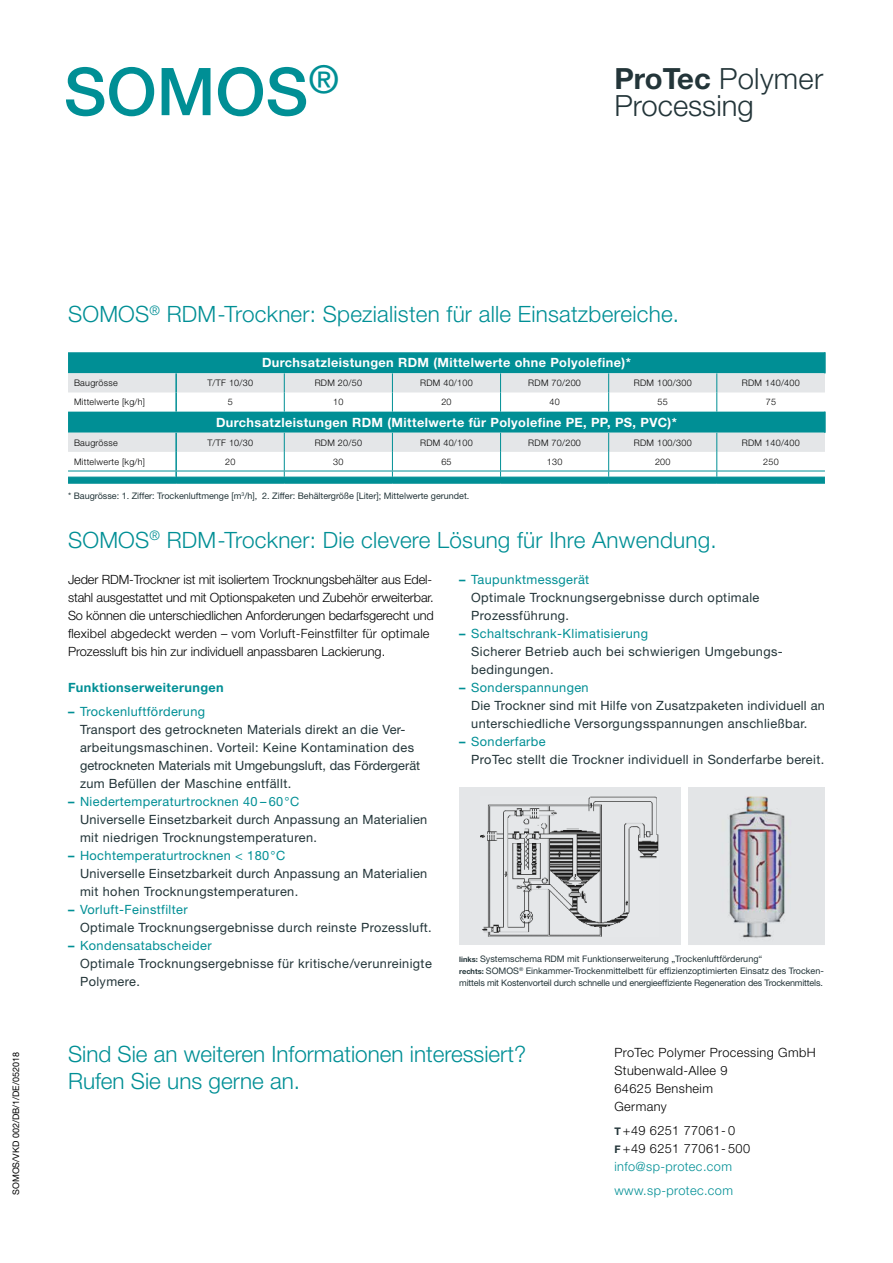
<style>
.page{position:relative;width:893px;height:1263px;background:#fff}
.page>*{position:absolute;margin:0;border:0;box-sizing:border-box;transform-origin:0 0}
.t1{font:500 66px "Helvetica Neue LT Pro";color:#008f95}
.t2{font:500 38.55px "Helvetica Neue LT Pro";color:#008f95}
.t3{font:300 29.25px "Helvetica Neue LT Pro";color:#233539}
.t4{font:300 22.5px/27px "Helvetica Neue LT Pro";letter-spacing:.01em;color:#008f95}
.t5{font:12.75px/18px "Helvetica Neue LT Pro";letter-spacing:.03em;color:#233539}
.t6{font:300 12.75px/18px "Helvetica Neue LT Pro";color:#000}
.t7{font:300 12.75px/18px "Helvetica Neue LT Pro";letter-spacing:.03em;color:#000}
.t8{font:700 12.75px "Helvetica Neue LT Pro";letter-spacing:.03em;color:#fff}
.t9{font:700 12.75px "Helvetica Neue LT Pro";letter-spacing:.03em;color:#008f95}
.t10{font:300 12.75px "Helvetica Neue LT Pro";letter-spacing:.03em;color:#008f95}
.t11{font:9px/12px "Helvetica Neue LT Pro";color:#233539}
.t12{font:300 9px "Helvetica Neue LT Pro";letter-spacing:.03em;color:#000}
.t13{font:9px "Helvetica Neue LT Pro";color:#000}
.s1{font-weight:700}
.s2{font-weight:700;color:#008f95}
.s3{color:#008f95}
.s4{font-weight:700;font-size:7.5px}
.s5{font-weight:700;font-size:10.5px;color:#233539}
</style>
<div class="page">
<div style="left:459px;top:788px;width:221px;height:157px;background:#e4e6e8"></div>
<img style="left:481px;top:796px;width:178px;height:140px">
<img style="left:689px;top:788px;width:136px;height:157px">
<svg style="left:68px;top:352px;width:757px;height:131px;fill:#089298"></svg>
<svg style="left:68px;top:373px;width:757px;height:79px;fill:#e4e6e8"></svg>
<svg style="left:284px;top:373px;width:1px;height:39px"></svg>
<svg style="left:392px;top:373px;width:1px;height:39px"></svg>
<svg style="left:500px;top:373px;width:1px;height:39px"></svg>
<svg style="left:608px;top:373px;width:1px;height:39px"></svg>
<svg style="left:716px;top:373px;width:1px;height:39px"></svg>
<hr style="left:68px;top:477px;width:107px;height:1px;background:#008f95">
<hr style="left:177px;top:477px;width:107px;height:1px;background:#008f95">
<hr style="left:284px;top:477px;width:108px;height:1px;background:#008f95">
<svg style="left:284px;top:433px;width:1px;height:50px"></svg>
<hr style="left:392px;top:477px;width:109px;height:1px;background:#008f95">
<svg style="left:392px;top:433px;width:1px;height:50px"></svg>
<hr style="left:501px;top:477px;width:108px;height:1px;background:#008f95">
<svg style="left:500px;top:433px;width:1px;height:50px"></svg>
<hr style="left:609px;top:477px;width:108px;height:1px;background:#008f95">
<svg style="left:608px;top:433px;width:1px;height:50px"></svg>
<hr style="left:717px;top:477px;width:108px;height:1px;background:#008f95">
<svg style="left:716px;top:433px;width:1px;height:50px"></svg>
<hr style="left:68px;top:483px;width:108px;height:1px;background:#008f95">
<hr style="left:176px;top:483px;width:108px;height:1px;background:#008f95">
<hr style="left:284px;top:483px;width:108px;height:1px;background:#008f95">
<hr style="left:392px;top:483px;width:109px;height:1px;background:#008f95">
<hr style="left:501px;top:483px;width:108px;height:1px;background:#008f95">
<hr style="left:609px;top:483px;width:108px;height:1px;background:#008f95">
<hr style="left:717px;top:483px;width:108px;height:1px;background:#008f95">
<hr style="left:824px;top:352px;width:2px;height:21px;background:#008f95">
<hr style="left:824px;top:412px;width:2px;height:21px;background:#008f95">
<svg style="left:175px;top:373px;width:2px;height:19px"></svg>
<hr style="left:175px;top:392px;width:2px;height:20px;background:#008f95">
<svg style="left:175px;top:433px;width:2px;height:50px"></svg>
<hr style="left:68px;top:471px;width:108px;height:1px;background:#008f95">
<hr style="left:176px;top:471px;width:108px;height:1px;background:#008f95">
<hr style="left:284px;top:471px;width:108px;height:1px;background:#008f95">
<hr style="left:392px;top:471px;width:109px;height:1px;background:#008f95">
<hr style="left:501px;top:471px;width:108px;height:1px;background:#008f95">
<hr style="left:609px;top:471px;width:108px;height:1px;background:#008f95">
<hr style="left:717px;top:471px;width:108px;height:1px;background:#008f95">
<h2 class="t2" style="left:308px;top:56px;width:32px">®</h2>
<h1 class="t1" style="left:64px;top:52px;width:246px">SOMOS</h1>
<h3 class="t3" style="left:614px;top:61px;width:210px"><span class="s1">ProTec</span> Polymer</h3>
<h3 class="t3" style="left:614px;top:88px;width:141px">Processing</h3>
<h3 class="t4" style="left:68px;top:300px;width:613px">SOMOS<sup>®</sup> RDM-Trockner: Spezialisten für alle Einsatzbereiche.</h3>
<p class="t8" style="left:262px;top:355px;width:370px">Durchsatzleistungen RDM (Mittelwerte ohne Polyolefine)*</p>
<p class="t12" style="left:74px;top:377px;width:45px">Baugrösse</p>
<p class="t12" style="left:207px;top:377px;width:47px">T/TF 10/30</p>
<p class="t12" style="left:315px;top:377px;width:49px">RDM 20/50</p>
<p class="t12" style="left:420px;top:377px;width:54px">RDM 40/100</p>
<p class="t12" style="left:528px;top:377px;width:54px">RDM 70/200</p>
<p class="t12" style="left:634px;top:377px;width:59px">RDM 100/300</p>
<p class="t12" style="left:742px;top:377px;width:59px">RDM 140/400</p>
<p class="t12" style="left:74px;top:397px;width:73px">Mittelwerte [kg/h]</p>
<p class="t12" style="left:228px;top:397px;width:7px">5</p>
<p class="t12" style="left:333px;top:397px;width:12px">10</p>
<p class="t12" style="left:441px;top:397px;width:12px">20</p>
<p class="t12" style="left:549px;top:397px;width:12px">40</p>
<p class="t12" style="left:658px;top:397px;width:12px">55</p>
<p class="t12" style="left:766px;top:397px;width:12px">75</p>
<p class="t8" style="left:216px;top:414px;width:462px">Durchsatzleistungen RDM (Mittelwerte für Polyolefine PE, PP, PS, PVC)*</p>
<p class="t12" style="left:74px;top:437px;width:45px">Baugrösse</p>
<p class="t12" style="left:207px;top:437px;width:47px">T/TF 10/30</p>
<p class="t12" style="left:315px;top:437px;width:49px">RDM 20/50</p>
<p class="t12" style="left:420px;top:437px;width:54px">RDM 40/100</p>
<p class="t12" style="left:528px;top:437px;width:54px">RDM 70/200</p>
<p class="t12" style="left:634px;top:437px;width:59px">RDM 100/300</p>
<p class="t12" style="left:742px;top:437px;width:59px">RDM 140/400</p>
<p class="t12" style="left:74px;top:456px;width:73px">Mittelwerte [kg/h]</p>
<p class="t12" style="left:225px;top:456px;width:12px">20</p>
<p class="t12" style="left:333px;top:456px;width:12px">30</p>
<p class="t12" style="left:441px;top:456px;width:12px">65</p>
<p class="t12" style="left:547px;top:456px;width:17px">130</p>
<p class="t12" style="left:655px;top:456px;width:17px">200</p>
<p class="t12" style="left:763px;top:456px;width:17px">250</p>
<p class="t11" style="left:68px;top:489px;width:403px">* Baugrösse: 1. Ziffer: Trockenluftmenge [m<sup>3</sup>/h], 2. Ziffer: Behältergröße [Liter]; Mittelwerte gerundet.</p>
<h3 class="t4" style="left:68px;top:526px;width:650px">SOMOS<sup>®</sup> RDM-Trockner: Die clevere Lösung für Ihre Anwendung.</h3>
<p class="t6" style="left:68px;top:570px;width:367px">Jeder RDM-Trockner ist mit isoliertem Trocknungsbehälter aus Edel&shy;stahl ausgestattet und mit Optionspaketen und Zubehör erweiterbar.<br>So können die unterschiedlichen Anforderungen bedarfsgerecht und flexibel abgedeckt werden – vom Vorluft-Feinstfilter für optimale Prozessluft bis hin zur individuell anpassbaren Lackierung.</p>
<p class="t9" style="left:68px;top:679px;width:157px">Funktionserweiterungen</p>
<p class="t5" style="left:80px;top:702px;width:342px;text-indent:-12px"><span class="s2">–</span> <span class="s3">Trockenluftförderung<br></span>Transport des getrockneten Materials direkt an die Ver&shy;arbeitungsmaschinen. Vorteil: Keine Kontamination des getrockneten Materials mit Umgebungsluft, das Fördergerät zum Befüllen der Maschine entfällt.</p>
<p class="t5" style="left:80px;top:792px;width:349px;text-indent:-12px"><span class="s2">–</span> <span class="s3">Niedertemperaturtrocknen 40 – 60°C<br></span>Universelle Einsetzbarkeit durch Anpassung an Materialien mit niedrigen Trocknungstemperaturen.</p>
<p class="t5" style="left:80px;top:846px;width:349px;text-indent:-12px"><span class="s2">–</span> <span class="s3">Hochtemperaturtrocknen &lt; 180°C<br></span>Universelle Einsetzbarkeit durch Anpassung an Materialien mit hohen Trocknungstemperaturen.</p>
<p class="t5" style="left:80px;top:900px;width:353px;text-indent:-12px"><span class="s2">–</span> <span class="s3">Vorluft-Feinstfilter<br></span>Optimale Trocknungsergebnisse durch reinste Prozessluft.</p>
<p class="t5" style="left:80px;top:936px;width:353px;text-indent:-12px"><span class="s2">–</span> <span class="s3">Kondensatabscheider<br></span>Optimale Trocknungsergebnisse für kritische/verunreinigte<br>Polymere.</p>
<p class="t5" style="left:471px;top:570px;width:290px;text-indent:-12px"><span class="s2">–</span> <span class="s3">Taupunktmessgerät<br></span>Optimale Trocknungsergebnisse durch optimale<br>Prozessführung.</p>
<p class="t5" style="left:471px;top:624px;width:313px;text-indent:-12px"><span class="s2">–</span> <span class="s3">Schaltschrank-Klimatisierung<br></span>Sicherer Betrieb auch bei schwierigen Umgebungs&shy;bedingungen.</p>
<p class="t5" style="left:471px;top:678px;width:355px;text-indent:-12px"><span class="s2">–</span> <span class="s3">Sonderspannungen<br></span>Die Trockner sind mit Hilfe von Zusatzpaketen individuell an unterschiedliche Versorgungsspannungen anschließbar.</p>
<p class="t5" style="left:471px;top:732px;width:355px;text-indent:-12px"><span class="s2">–</span> <span class="s3">Sonderfarbe<br></span>ProTec stellt die Trockner individuell in Sonderfarbe bereit.</p>
<p class="t11" style="left:459px;top:952px;width:366px"><span class="s4">links:</span> Systemschema RDM mit Funktionserweiterung „Trockenluftförderung“<br><span class="s4">rechts:</span> SOMOS<sup>®</sup> Einkammer-Trockenmittelbett für effizienzoptimierten Einsatz des Trocken&shy;mittels mit Kostenvorteil durch schnelle und energieeffiziente Regeneration des Trockenmittels.</p>
<p class="t13" style="left:11px;top:1195px;width:144px;rotate:-90deg">SOMOS/VKD 002/DB/1/DE/052018</p>
<h3 class="t4" style="left:68px;top:1040px;width:460px">Sind Sie an weiteren Informationen interessiert?<br>Rufen Sie uns gerne an.</h3>
<p class="t7" style="left:614px;top:1043px;width:203px">ProTec Polymer Processing GmbH<br>Stubenwald-Allee 9<br>64625 Bensheim<br>Germany</p>
<p class="t7" style="left:614px;top:1121px;width:137px"><span class="s5">T</span> +49 6251 77061- 0<br><span class="s5">F</span> +49 6251 77061- 500 <span class="s3">info@sp-protec.com</span></p>
<p class="t10" style="left:614px;top:1182px;width:120px">www.sp-protec.com</p>
</div>
